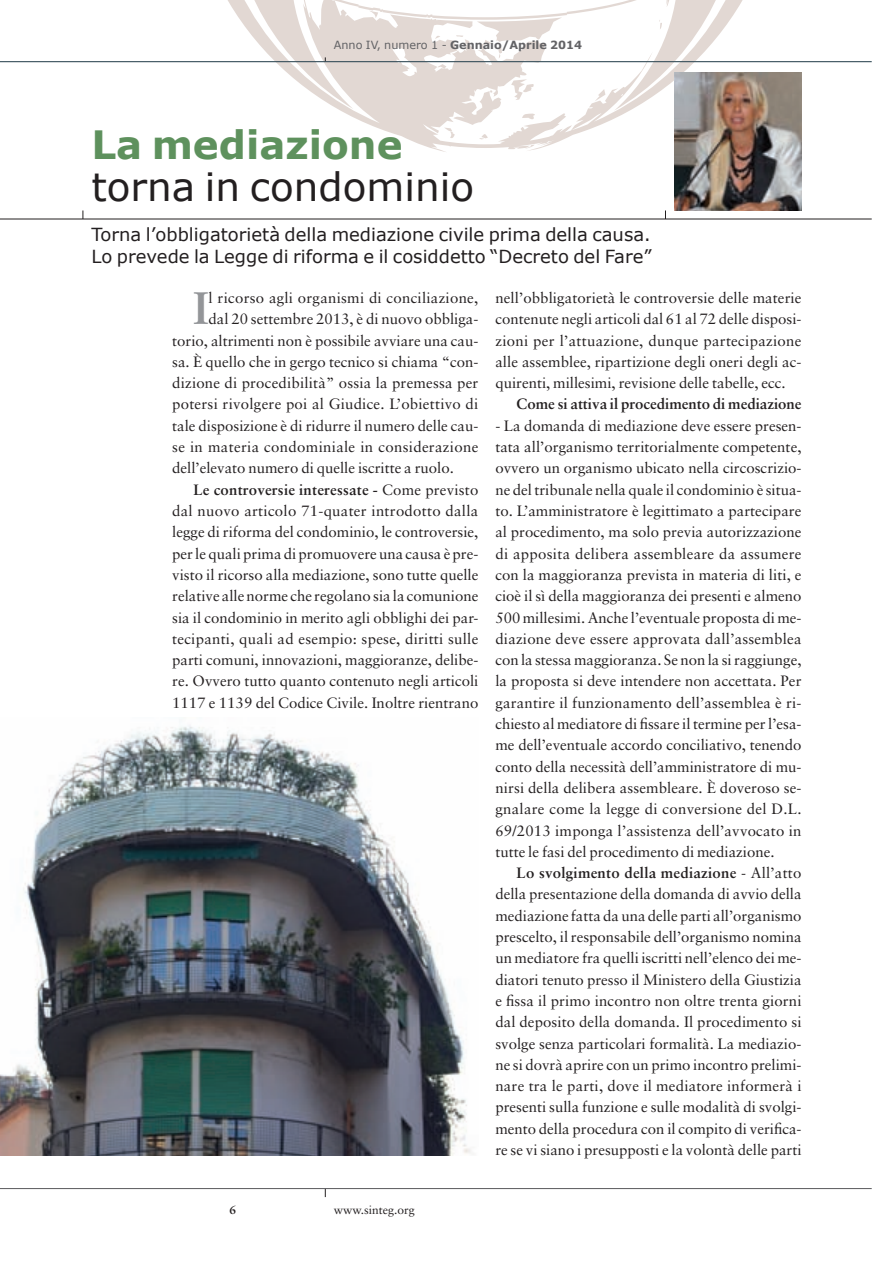
<style>
.page{position:relative;width:893px;height:1263px;background:#fff}
.page>*{position:absolute;margin:0;border:0;box-sizing:border-box;transform-origin:0 0}
.t1{font:700 45.45px "Sabon";color:#939598}
.t2{font:39px "Verdana";color:#231f20}
.t3{font:700 39px "Verdana";color:#5e915d}
.t4{font:18px/21.6px "Verdana";color:#231f20}
.t5{font:15px/21.3px "Sabon";color:#231f20;text-align:justify}
.t6{font:15px "Sabon";letter-spacing:.02em;color:#231f20}
.t7{font:700 15px "Sabon";color:#231f20}
.t8{font:12px "Sabon";color:#231f20}
.t9{font:700 12px "Sabon";color:#231f20}
.t10{font:700 11.25px "Verdana";color:#636366}
.s1{font-weight:400}
.s2{font-weight:700}
</style>
<div class="page">
<svg style="left:188px;top:0;width:594px;height:152px"></svg>
<img style="left:0;top:726px;width:471px;height:429px">
<img style="left:674px;top:72px;width:127px;height:138px">
<hr style="left:0;top:1188px;width:872px;height:1px;background:#5a5a5d">
<hr style="left:0;top:61px;width:872px;height:1px;background:#38505b">
<hr style="left:0;top:219px;width:872px;height:1px;background:#231f20">
<p class="t10" style="left:334px;top:38px;width:250px"><span class="s1">Anno IV, numero 1 -</span> Gennaio/Aprile 2014</p>
<h2 class="t3" style="left:91px;top:120px;width:313px">La mediazione</h2>
<h2 class="t2" style="left:91px;top:162px;width:384px">torna in condominio</h2>
<p class="t4" style="left:91px;top:223px;width:562px">Torna l’obbligatorietà della mediazione civile prima della causa.<br>Lo prevede la Legge di riforma e il cosiddetto “Decreto del Fare”</p>
<h1 class="t1" style="left:193px;top:289px;width:17px">I</h1>
<p class="t6" style="left:209px;top:291px;width:271px">l ricorso agli organismi di conciliazione,</p>
<p class="t5" style="left:209px;top:310px;width:271px">dal 20 settembre 2013, è di nuovo obbliga-</p>
<p class="t5" style="left:172px;top:331px;width:308px">torio, altrimenti non è possibile avviare una cau-</p>
<p class="t5" style="left:172px;top:352px;width:308px">sa. È quello che in gergo tecnico si chiama “con-</p>
<p class="t5" style="left:172px;top:374px;width:308px">dizione di procedibilità” ossia la premessa per</p>
<p class="t5" style="left:172px;top:395px;width:308px">potersi rivolgere poi al Giudice. L’obiettivo di</p>
<p class="t5" style="left:172px;top:416px;width:308px">tale disposizione è di ridurre il numero delle cau-</p>
<p class="t6" style="left:172px;top:441px;width:308px">se in materia condominiale in considerazione</p>
<p class="t5" style="left:172px;top:459px;width:283px">dell’elevato numero di quelle iscritte a ruolo.</p>
<p class="t7" style="left:193px;top:483px;width:286px">Le controversie interessate - <span class="s1">Come previsto</span></p>
<p class="t6" style="left:172px;top:504px;width:308px">dal nuovo articolo 71-quater introdotto dalla</p>
<p class="t5" style="left:172px;top:523px;width:308px">legge di riforma del condominio, le controversie,</p>
<p class="t5" style="left:172px;top:544px;width:308px">per le quali prima di promuovere una causa è pre-</p>
<p class="t5" style="left:172px;top:565px;width:308px">visto il ricorso alla mediazione, sono tutte quelle</p>
<p class="t5" style="left:172px;top:587px;width:308px">relative alle norme che regolano sia la comunione</p>
<p class="t5" style="left:172px;top:608px;width:308px">sia il condominio in merito agli obblighi dei par-</p>
<p class="t5" style="left:172px;top:629px;width:308px">tecipanti, quali ad esempio: spese, diritti sulle</p>
<p class="t5" style="left:172px;top:650px;width:308px">parti comuni, innovazioni, maggioranze, delibe-</p>
<p class="t5" style="left:172px;top:672px;width:308px">re. Ovvero tutto quanto contenuto negli articoli</p>
<p class="t5" style="left:172px;top:693px;width:308px">1117 e 1139 del Codice Civile. Inoltre rientrano</p>
<p class="t5" style="left:495px;top:288px;width:308px">nell’obbligatorietà le controversie delle materie contenute negli articoli dal 61 al 72 delle disposi&shy;zioni per l’attuazione, dunque partecipazione alle assemblee, ripartizione degli oneri degli ac&shy;quirenti, millesimi, revisione delle tabelle, ecc.</p>
<p class="t7" style="left:517px;top:398px;width:286px">Come si attiva il procedimento di mediazione</p>
<p class="t5" style="left:495px;top:416px;width:308px">- La domanda di mediazione deve essere presen&shy;tata all’organismo territorialmente competente, ovvero un organismo ubicato nella circoscrizio&shy;ne del tribunale nella quale il condominio è situa&shy;to. L’amministratore è legittimato a partecipare al procedimento, ma solo previa autorizzazione di apposita delibera assembleare da assumere con la maggioranza prevista in materia di liti, e cioè il sì della maggioranza dei presenti e almeno 500 millesimi. Anche l’eventuale proposta di me&shy;diazione deve essere approvata dall’assemblea con la stessa maggioranza. Se non la si raggiunge, la proposta si deve intendere non accettata. Per garantire il funzionamento dell’assemblea è ri&shy;chiesto al mediatore di fissare il termine per l’esa&shy;me dell’eventuale accordo conciliativo, tenendo conto della necessità dell’amministratore di mu&shy;nirsi della delibera assembleare. È doveroso se&shy;gnalare come la legge di conversione del D.L.<br>69/2013 imponga l’assistenza dell’avvocato in tutte le fasi del procedimento di mediazione.</p>
<p class="t5" style="left:495px;top:863px;width:308px;text-indent:21px"><span class="s2">Lo svolgimento della mediazione</span> - All’atto della presentazione della domanda di avvio della mediazione fatta da una delle parti all’organismo prescelto, il responsabile dell’organismo nomina un mediatore fra quelli iscritti nell’elenco dei me&shy;diatori tenuto presso il Ministero della Giustizia e fissa il primo incontro non oltre trenta giorni dal deposito della domanda. Il procedimento si svolge senza particolari formalità. La mediazio&shy;ne si dovrà aprire con un primo incontro prelimi&shy;nare tra le parti, dove il mediatore informerà i presenti sulla funzione e sulle modalità di svolgi&shy;mento della procedura con il compito di verifica&shy;re se vi siano i presupposti e la volontà delle parti</p>
<p class="t9" style="left:229px;top:1205px;width:8px">6</p>
<p class="t8" style="left:334px;top:1205px;width:82px">www.sinteg.org</p>
</div>
